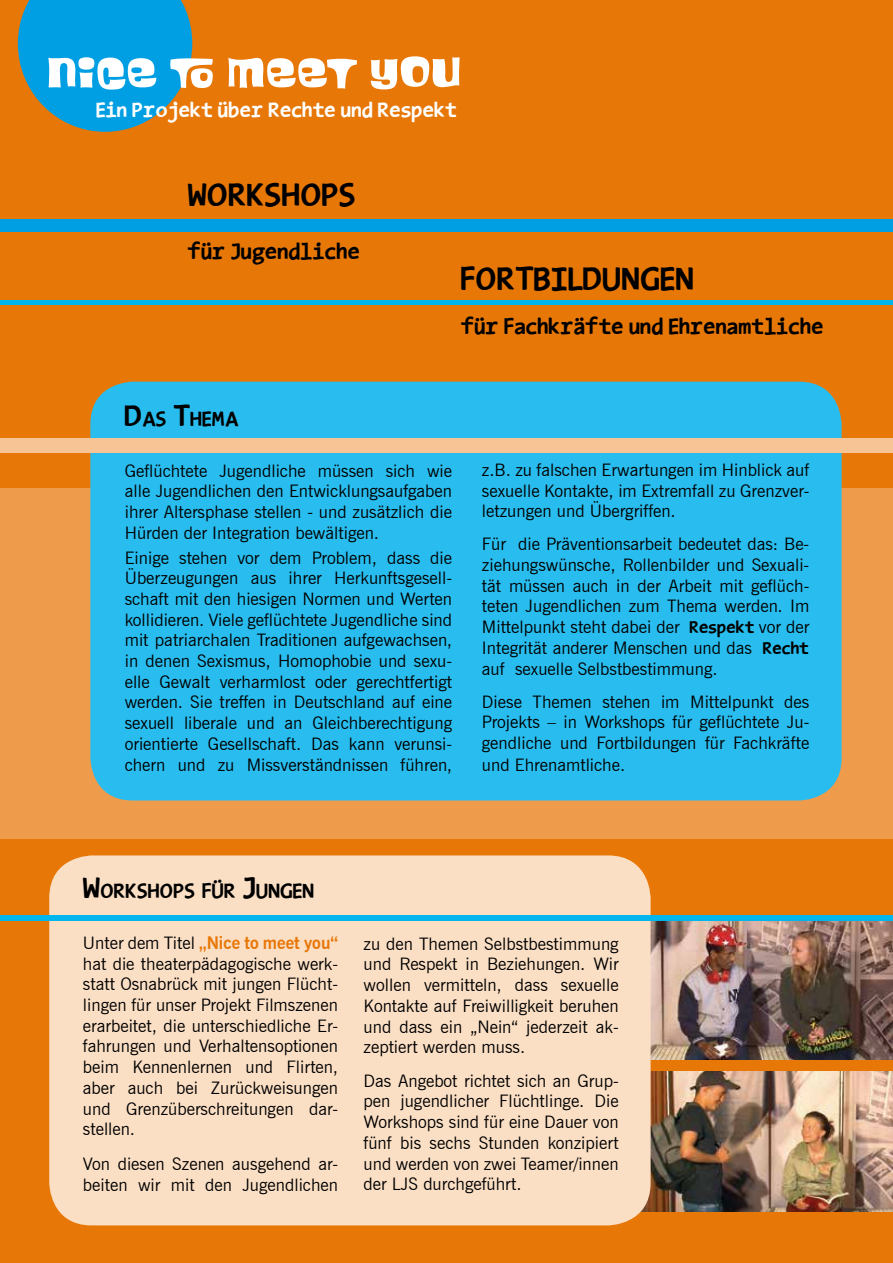
<style>
.page{position:relative;width:893px;height:1263px;background:#e77707}
.page>*{position:absolute;margin:0;border:0;box-sizing:border-box;transform-origin:0 0}
.t1{font:900 33px "Type Writers Substitute";color:#000}
.t2{font:900 22.5px "Type Writers Substitute";color:#000}
.t3{font:900 21px "Type Writers Substitute";color:#fff}
.t4{font:900 21px "Type Writers Substitute";color:#000}
.t5{font:17.25px/20.7px "News Gothic BT";color:#000;text-align:justify}
.s1{font-size:30px}
.s2{font-family:"Type Writers Substitute";font-weight:900}
.s3{font-weight:700;color:#e77707}
</style>
<div class="page">
<div style="left:0;top:489px;width:893px;height:350px;background:#ee9b4c"></div>
<div style="left:0;top:219px;width:893px;height:13px;background:#009fe3"></div>
<hr style="left:0;top:301px;width:893px;height:4px;background:#00b6ed">
<img style="left:651px;top:921px;width:242px;height:138px">
<img style="left:640px;top:1071px;width:253px;height:141px">
<div style="left:49px;top:855px;width:602px;height:370px;background:#fbdfc5;border-radius:43px"></div>
<div style="left:90px;top:382px;width:752px;height:418px;background:#29bdef;border-radius:43px"></div>
<svg style="left:18px;top:0;width:442px;height:132px"></svg>
<div style="left:0;top:438px;width:893px;height:14px;background:#f7c595"></div>
<div style="left:0;top:915px;width:893px;height:6px;background:#00b6ed"></div>
<p class="t3" style="left:96px;top:98px;width:362px">Ein Projekt über Rechte und Respekt</p>
<h1 class="t1" style="left:188px;top:176px;width:170px">WORKSHOPS</h1>
<h2 class="t2" style="left:188px;top:238px;width:174px">für Jugendliche</h2>
<h1 class="t1" style="left:461px;top:259px;width:235px">FORTBILDUNGEN</h1>
<h2 class="t2" style="left:461px;top:313px;width:364px">für Fachkräfte und Ehrenamtliche</h2>
<p class="t4" style="left:125px;top:407px;width:116px"><span class="s1">D</span>AS <span class="s1">T</span>HEMA</p>
<p class="t5" style="left:125px;top:460px;width:329px">Geflüchtete Jugendliche müssen sich wie alle Jugendlichen den Entwicklungsaufgaben ihrer Altersphase stellen - und zusätzlich die Hürden der Integration bewältigen.</p>
<p class="t5" style="left:125px;top:547px;width:329px">Einige stehen vor dem Problem, dass die Überzeugungen aus ihrer Herkunftsgesell&shy;schaft mit den hiesigen Normen und Werten kollidieren. Viele geflüchtete Jugendliche sind mit patriarchalen Traditionen aufgewachsen, in denen Sexismus, Homophobie und sexu&shy;elle Gewalt verharmlost oder gerechtfertigt werden. Sie treffen in Deutschland auf eine sexuell liberale und an Gleichberechtigung orientierte Gesellschaft. Das kann verunsi&shy;chern und zu Missverständnissen führen,</p>
<p class="t5" style="left:482px;top:459px;width:329px">z.B. zu falschen Erwartungen im Hinblick auf sexuelle Kontakte, im Extremfall zu Grenzver&shy;letzungen und Übergriffen.</p>
<p class="t5" style="left:482px;top:534px;width:329px">Für die Präventionsarbeit bedeutet das: Be&shy;ziehungswünsche, Rollenbilder und Sexuali&shy;tät müssen auch in der Arbeit mit geflüch&shy;teten Jugendlichen zum Thema werden. Im Mittelpunkt steht dabei der <span class="s2">Respekt</span> vor der Integrität anderer Menschen und das <span class="s2">Recht </span>auf sexuelle Selbstbestimmung.</p>
<p class="t5" style="left:482px;top:691px;width:329px">Diese Themen stehen im Mittelpunkt des Projekts – in Workshops für geflüchtete Ju&shy;gendliche und Fortbildungen für Fachkräfte und Ehrenamtliche.</p>
<p class="t4" style="left:83px;top:879px;width:233px"><span class="s1">W</span>ORKSHOPS FÜR <span class="s1">J</span>UNGEN</p>
<p class="t5" style="left:83px;top:932px;width:257px">Unter dem Titel <span class="s3">„Nice to meet you“ </span>hat die theaterpädagogische werk&shy;statt Osnabrück mit jungen Flücht&shy;lingen für unser Projekt Filmszenen erarbeitet, die unterschiedliche Er&shy;fahrungen und Verhaltensoptionen beim Kennenlernen und Flirten, aber auch bei Zurückweisungen und Grenzüberschreitungen dar&shy;stellen.</p>
<p class="t5" style="left:83px;top:1153px;width:257px">Von diesen Szenen ausgehend ar&shy;beiten wir mit den Jugendlichen</p>
<p class="t5" style="left:364px;top:933px;width:257px">zu den Themen Selbstbestimmung und Respekt in Beziehungen. Wir wollen vermitteln, dass sexuelle Kontakte auf Freiwilligkeit beruhen und dass ein „Nein“ jederzeit ak&shy;zeptiert werden muss.</p>
<p class="t5" style="left:364px;top:1070px;width:257px">Das Angebot richtet sich an Grup&shy;pen jugendlicher Flüchtlinge. Die Workshops sind für eine Dauer von fünf bis sechs Stunden konzipiert und werden von zwei Teamer/innen der LJS durchgeführt.</p>
</div>
